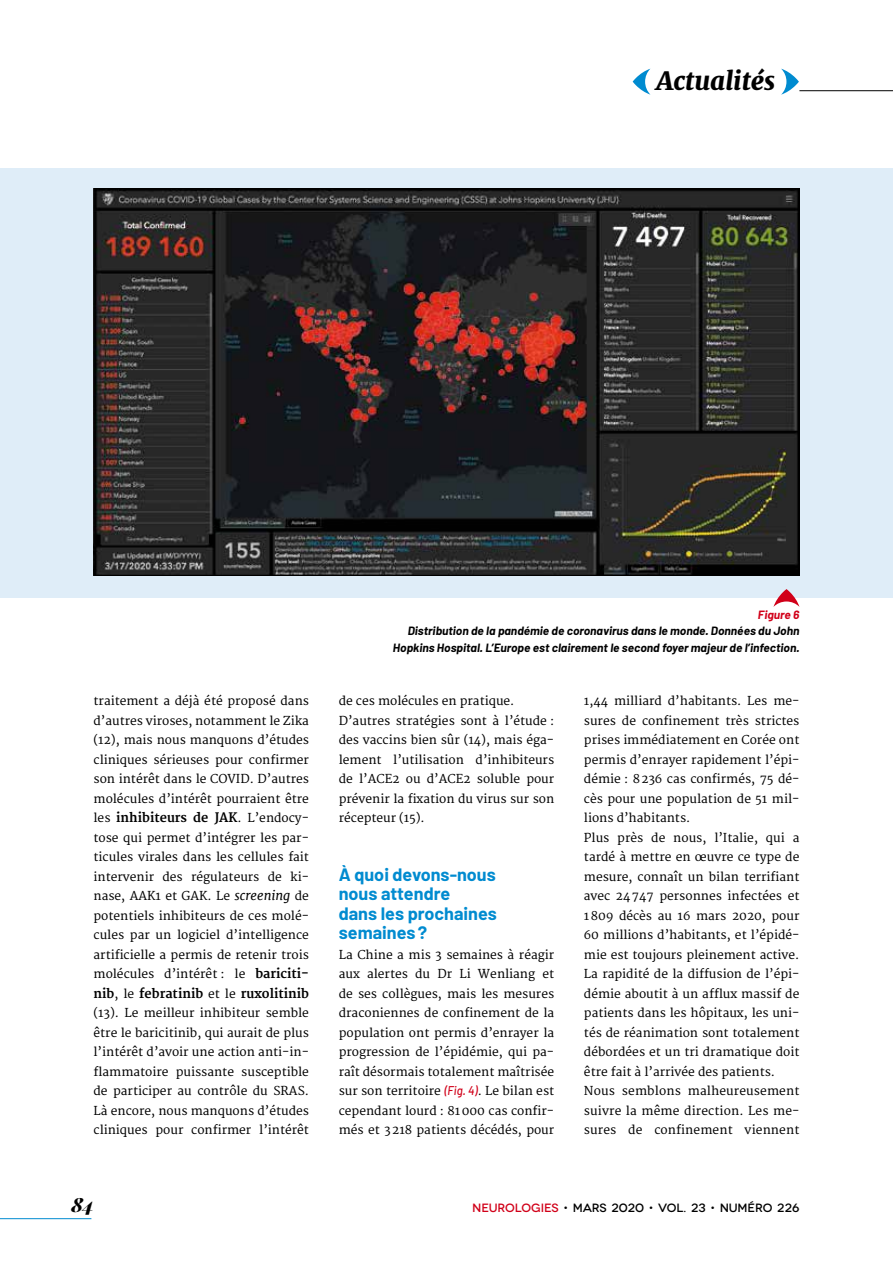
<style>
.page{position:relative;width:893px;height:1263px;background:#fff}
.page>*{position:absolute;margin:0;border:0;box-sizing:border-box;transform-origin:0 0}
.t1{font:italic 900 25.5px "Merriweather";color:#000}
.t2{font:italic 900 19.5px "Playfair Display";color:#000}
.t3{font:700 18px/19.5px "Barlow";color:#008bd0}
.t4{font:700 12.75px "Merriweather";color:#000}
.t5{font:12px/19.5px "Merriweather";color:#000;text-align:justify}
.t6{font:italic 700 12px/16.5px "Barlow";color:#000;text-align:right}
.t7{font:500 12px "Novecentowide";letter-spacing:-.005em;color:#000}
.t8{font:italic 700 12px "Barlow";color:#d10019}
.s1{font-weight:400;font-size:12px}
.s2{font-style:italic;font-size:12.75px}
.s3{font-weight:700;font-size:12.75px}
.s4{font-family:"Barlow";font-weight:500;font-style:italic;font-size:12.75px;color:#d10019}
.s5{color:#d10019}
</style>
<div class="page">
<hr style="left:0;top:1218px;width:91px;height:1px;background:#008bd0">
<svg style="left:633px;top:69px;width:17px;height:26px"></svg>
<svg style="left:781px;top:69px;width:18px;height:26px"></svg>
<hr style="left:799px;top:90px;width:94px;height:1px;background:#000">
<div style="left:0;top:169px;width:893px;height:429px;background:#dfedf8"></div>
<svg style="left:773px;top:589px;width:26px;height:18px"></svg>
<img style="left:96px;top:190px;width:701px;height:384px">
<h1 class="t1" style="left:656px;top:63px;width:120px">Actualités</h1>
<p class="t5" style="left:94px;top:691px;width:217px">traitement a déjà été proposé dans d’autres viroses, notamment le Zika (12), mais nous manquons d’études cliniques sérieuses pour confirmer son intérêt dans le COVID. D’autres molécules d’intérêt pourraient être</p>
<p class="t4" style="left:94px;top:810px;width:217px"><span class="s1">les</span> inhibiteurs de JAK<span class="s1">. L’endocy-</span></p>
<p class="t5" style="left:94px;top:828px;width:217px">tose qui permet d’intégrer les par&shy;ticules virales dans les cellules fait intervenir des régulateurs de ki&shy;nase, AAK1 et GAK. Le <span class="s2">screening</span> de potentiels inhibiteurs de ces molé&shy;cules par un logiciel d’intelligence artificielle a permis de retenir trois molécules d’intérêt : le <span class="s3">bariciti-</span></p>
<p class="t4" style="left:94px;top:986px;width:217px">nib<span class="s1">, le</span> febratinib <span class="s1">et le</span> ruxolitinib</p>
<p class="t5" style="left:94px;top:1003px;width:217px">(13). Le meilleur inhibiteur semble être le baricitinib, qui aurait de plus l’intérêt d’avoir une action anti-in&shy;flammatoire puissante susceptible de participer au contrôle du SRAS.<br>Là encore, nous manquons d’études cliniques pour confirmer l’intérêt</p>
<h2 class="t2" style="left:72px;top:1191px;width:24px">84</h2>
<p class="t8" style="left:758px;top:607px;width:43px">Figure 6</p>
<p class="t6" style="left:393px;top:623px;width:408px">Distribution de la pandémie de coronavirus dans le monde. Données du John<br>Hopkins Hospital. L’Europe est clairement le second foyer majeur de l’infection.</p>
<p class="t5" style="left:339px;top:691px;width:217px;text-align:left">de ces molécules en pratique.<br>D’autres stratégies sont à l’étude : des vaccins bien sûr (14), mais éga&shy;lement l’utilisation d’inhibiteurs de l’ACE2 ou d’ACE2 soluble pour prévenir la fixation du virus sur son récepteur (15).</p>
<h3 class="t3" style="left:339px;top:864px;width:160px">À quoi devons-nous nous attendre<br>dans les prochaines semaines?</h3>
<p class="t5" style="left:339px;top:945px;width:217px">La Chine a mis 3 semaines à réagir aux alertes du Dr Li Wenliang et de ses collègues, mais les mesures draconiennes de confinement de la population ont permis d’enrayer la progression de l’épidémie, qui pa&shy;raît désormais totalement maîtrisée sur son territoire <span class="s4">(Fig. 4)</span>. Le bilan est cependant lourd : 81000 cas confir&shy;més et 3218 patients décédés, pour</p>
<p class="t5" style="left:584px;top:691px;width:217px;text-align:left">1,44 milliard d’habitants. Les me&shy;sures de confinement très strictes prises immédiatement en Corée ont permis d’enrayer rapidement l’épi&shy;démie : 8236 cas confirmés, 75 dé&shy;cès pour une population de 51 mil&shy;lions d’habitants.<br>Plus près de nous, l’Italie, qui a tardé à mettre en œuvre ce type de mesure, connaît un bilan terrifiant avec 24747 personnes infectées et 1809 décès au 16 mars 2020, pour 60 millions d’habitants, et l’épidé&shy;mie est toujours pleinement active.<br>La rapidité de la diffusion de l’épi&shy;démie aboutit à un afflux massif de patients dans les hôpitaux, les uni&shy;tés de réanimation sont totalement débordées et un tri dramatique doit être fait à l’arrivée des patients.<br>Nous semblons malheureusement suivre la même direction. Les me&shy;sures de confinement viennent</p>
<p class="t7" style="left:472px;top:1201px;width:329px"><span class="s5">NEUROLOGIES</span> • MARS 2020 • VOL. 23 • NUMÉRO 226</p>
</div>
